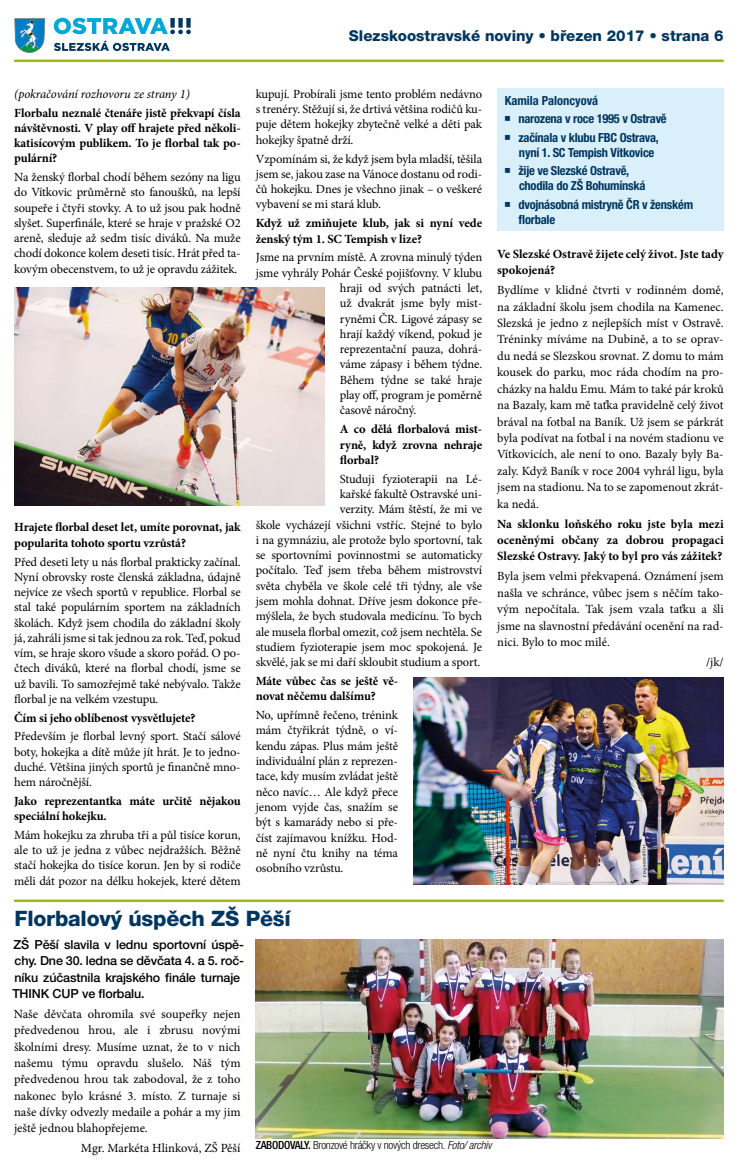
<style>
.page{position:relative;width:745px;height:1170px;background:#fff}
.page>*{position:absolute;margin:0;border:0;box-sizing:border-box;transform-origin:0 0}
.t1{font:800 21.25px "Helvetica Neue LT Pro";letter-spacing:-.01em;color:#00365f}
.t2{font:800 15px "Helvetica Neue LT Pro";color:#00365f}
.t3{font:12.5px/15.2px "Minion Pro";letter-spacing:-.01em;color:#000;text-align:justify}
.t4{font:700 12.5px/15.2px "Minion Pro";letter-spacing:-.01em;color:#000}
.t5{font:700 condensed 12.5px/15px "Helvetica Neue LT Pro";letter-spacing:-.02em;color:#00365f}
.t6{font:500 12.5px/16.4px "Helvetica Neue LT Pro";letter-spacing:-.01em;color:#000}
.t7{font:italic 12.5px "Minion Pro";letter-spacing:-.01em;color:#000}
.t8{font:700 condensed 12.5px "Helvetica Neue LT Pro";color:#00365f}
.t9{font:300 condensed 11.25px "Helvetica Neue LT Pro";letter-spacing:-.02em;color:#000}
.s1{font-weight:500}
.s2{font-style:italic}
</style>
<div class="page">
<svg style="left:14px;top:18px;width:31px;height:35px"></svg>
<svg style="left:54px;top:18px;width:137px;height:16px"></svg>
<svg style="left:54px;top:40px;width:116px;height:11px"></svg>
<hr style="left:14px;top:60px;width:709px;height:2px;background:#a0bb0f">
<div style="left:497px;top:89px;width:226px;height:142px;background:#d9eff9"></div>
<img style="left:255px;top:939px;width:468px;height:198px">
<img style="left:14px;top:288px;width:310px;height:217px">
<img style="left:413px;top:677px;width:310px;height:207px">
<hr style="left:14px;top:899px;width:709px;height:2px;background:#a0bb0f">
<p class="t2" style="left:349px;top:27px;width:376px">Slezskoostravské noviny • březen 2017 • strana 6</p>
<p class="t7" style="left:14px;top:85px;width:177px">(pokračování rozhovoru ze strany 1)</p>
<p class="t4" style="left:14px;top:105px;width:228px;text-align:justify">Florbalu neznalé čtenáře jistě překvapí čísla návštěvnosti. V play off hrajete před několi&shy;katisícovým publikem. To je florbal tak po&shy;pulární?</p>
<p class="t3" style="left:14px;top:169px;width:228px">Na ženský florbal chodí během sezóny na ligu do Vítkovic průměrně sto fanoušků, na lepší soupeře i čtyři stovky. A to už jsou pak hodně slyšet. Superfinále, které se hraje v pražské O2 areně, sleduje až sedm tisíc diváků. Na muže chodí dokonce kolem deseti tisíc. Hrát před ta&shy;kovým obecenstvem, to už je opravdu zážitek.</p>
<p class="t4" style="left:14px;top:519px;width:228px">Hrajete florbal deset let, umíte porovnat, jak popularita tohoto sportu vzrůstá?</p>
<p class="t3" style="left:14px;top:554px;width:228px">Před deseti lety u nás florbal prakticky začínal.<br>Nyní obrovsky roste členská základna, údajně nejvíce ze všech sportů v republice. Florbal se stal také populárním sportem na základních školách. Když jsem chodila do základní školy já, zahráli jsme si tak jednou za rok. Teď, pokud vím, se hraje skoro všude a skoro pořád. O po&shy;čtech diváků, které na florbal chodí, jsme se už bavili. To samozřejmě také nebývalo. Takže florbal je na velkém vzestupu.</p>
<p class="t4" style="left:14px;top:709px;width:183px">Čím si jeho oblíbenost vysvětlujete?</p>
<p class="t3" style="left:14px;top:728px;width:228px">Především je florbal levný sport. Stačí sálové boty, hokejka a dítě může jít hrát. Je to jedno&shy;duché. Většina jiných sportů je finančně mno&shy;hem náročnější.</p>
<p class="t4" style="left:14px;top:793px;width:228px">Jako reprezentantka máte určitě nějakou speciální hokejku.</p>
<p class="t3" style="left:14px;top:827px;width:228px">Mám hokejku za zhruba tři a půl tisíce korun, ale to už je jedna z vůbec nejdražších. Běžně stačí hokejka do tisíce korun. Jen by si rodiče měli dát pozor na délku hokejek, které dětem</p>
<p class="t3" style="left:255px;top:86px;width:228px">kupují. Probírali jsme tento problém nedávno s trenéry. Stěžují si, že drtivá většina rodičů ku&shy;puje dětem hokejky zbytečně velké a děti pak hokejky špatně drží.</p>
<p class="t3" style="left:255px;top:151px;width:228px">Vzpomínám si, že když jsem byla mladší, těšila jsem se, jakou zase na Vánoce dostanu od rodi&shy;čů hokejku. Dnes je všechno jinak – o veškeré vybavení se mi stará klub.</p>
<p class="t4" style="left:255px;top:215px;width:228px">Když už zmiňujete klub, jak si nyní vede ženský tým 1. SC Tempish v lize?</p>
<p class="t3" style="left:255px;top:250px;width:228px">Jsme na prvním místě. A zrovna minulý týden</p>
<p class="t3" style="left:255px;top:265px;width:228px">jsme vyhrály Pohár České pojišťovny. V klubu</p>
<p class="t3" style="left:339px;top:280px;width:144px">hraji od svých patnácti let,</p>
<p class="t3" style="left:339px;top:296px;width:144px">už dvakrát jsme byly mist-</p>
<p class="t3" style="left:339px;top:311px;width:144px">ryněmi ČR. Ligové zápasy se</p>
<p class="t3" style="left:339px;top:326px;width:144px">hrají každý víkend, pokud je</p>
<p class="t3" style="left:339px;top:341px;width:144px">reprezentační pauza, dohrá-</p>
<p class="t3" style="left:339px;top:357px;width:144px">váme zápasy i během týdne.</p>
<p class="t3" style="left:339px;top:372px;width:144px">Během týdne se také hraje</p>
<p class="t3" style="left:339px;top:387px;width:144px">play off, program je poměrně</p>
<p class="t3" style="left:339px;top:403px;width:78px">časově náročný.</p>
<p class="t4" style="left:339px;top:421px;width:144px;text-align:justify">A co dělá florbalová mist&shy;ryně, když zrovna nehraje florbal?</p>
<p class="t3" style="left:255px;top:471px;width:228px;text-align:right">Studuji fyzioterapii na Lé-<br>kařské fakultě Ostravské uni-<br>verzity. Mám štěstí, že mi ve<br>škole vycházejí všichni vstříc. Stejné to bylo i na gymnáziu, ale protože bylo sportovní, tak se sportovními povinnostmi se automaticky počítalo. Teď jsem třeba během mistrovství světa chyběla ve škole celé tři týdny, ale vše jsem mohla dohnat. Dříve jesm dokonce pře&shy;mýšlela, že bych studovala medicínu. To bych ale musela florbal omezit, což jsem nechtěla. Se studiem fyzioterapie jsem moc spokojená. Je skvělé, jak se mi daří skloubit studium a sport.</p>
<p class="t4" style="left:255px;top:673px;width:144px">Máte vůbec čas se ještě vě&shy;novat něčemu dalšímu?</p>
<p class="t3" style="left:255px;top:707px;width:144px">No, upřímně řečeno, trénink mám čtyřikrát týdně, o ví&shy;kendu zápas. Plus mám ještě individuální plán z reprezen&shy;tace, kdy musím zvládat ještě něco navíc… Ale když přece jenom vyjde čas, snažím se být s kamarády nebo si pře&shy;číst zajímavou knížku. Hod&shy;ně nyní čtu knihy na téma osobního vzrůstu.</p>
<p class="t8" style="left:504px;top:93px;width:95px">Kamila Paloncyová</p>
<p class="t5" style="left:503px;top:111px;width:164px">○ narozena v roce 1995 v Ostravě</p>
<p class="t5" style="left:518px;top:130px;width:141px;text-indent:-15px">○ začínala v klubu FBC Ostrava, nyní 1. SC Tempish Vítkovice</p>
<p class="t5" style="left:518px;top:163px;width:128px;text-indent:-15px">○ žije ve Slezské Ostravě, chodila do ZŠ Bohumínská</p>
<p class="t5" style="left:518px;top:197px;width:176px;text-indent:-15px">○ dvojnásobná mistryně ČR v ženském florbale</p>
<p class="t4" style="left:497px;top:245px;width:228px;line-height:16.4px">Ve Slezské Ostravě žijete celý život. Jste tady spokojená?</p>
<p class="t3" style="left:497px;top:282px;width:228px;line-height:16.4px">Bydlíme v klidné čtvrti v rodinném domě, na základní školu jsem chodila na Kamenec.<br>Slezská je jedno z nejlepších míst v Ostravě.<br>Tréninky míváme na Dubině, a to se oprav&shy;du nedá se Slezskou srovnat. Z domu to mám kousek do parku, moc ráda chodím na pro&shy;cházky na haldu Emu. Mám to také pár kroků na Bazaly, kam mě taťka pravidelně celý život brával na fotbal na Baník. Už jsem se párkrát byla podívat na fotbal i na novém stadionu ve Vítkovicích, ale není to ono. Bazaly byly Ba&shy;zaly. Když Baník v roce 2004 vyhrál ligu, byla jsem na stadionu. Na to se zapomenout zkrát&shy;ka nedá.</p>
<p class="t4" style="left:497px;top:515px;width:228px;line-height:16.4px;text-align:justify">Na sklonku loňského roku jste byla mezi oceněnými občany za dobrou propagaci Slezské Ostravy. Jaký to byl pro vás zážitek?</p>
<p class="t3" style="left:497px;top:568px;width:228px;line-height:16.4px">Byla jsem velmi překvapená. Oznámení jsem našla ve schránce, vůbec jsem s něčím tako&shy;vým nepočítala. Tak jsem vzala taťku a šli jsme na slavnostní předávání ocenění na rad&shy;nici. Bylo to moc milé.</p>
<p class="t3" style="left:705px;top:654px;width:19px">/jk/</p>
<h1 class="t1" style="left:15px;top:905px;width:277px">Florbalový úspěch ZŠ Pěší</h1>
<p class="t6" style="left:12px;top:936px;width:233px">ZŠ Pěší slavila v lednu sportovní úspě&shy;chy. Dne 30. ledna se děvčata 4. a 5. roč&shy;níku zúčastnila krajského finále turnaje THINK CUP ve florbalu.</p>
<p class="t3" style="left:14px;top:1005px;width:228px;line-height:16.4px">Naše děvčata ohromila své soupeřky nejen předvedenou hrou, ale i zbrusu novými školními dresy. Musíme uznat, že to v nich našemu týmu opravdu slušelo. Náš tým předvedenou hrou tak zabodoval, že z toho nakonec bylo krásné 3. místo. Z turnaje si naše dívky odvezly medaile a pohár a my jim ještě jednou blahopřejeme.</p>
<p class="t3" style="left:81px;top:1140px;width:161px">Mgr. Markéta Hlinková, ZŠ Pěší</p>
<p class="t9" style="left:255px;top:1138px;width:237px"><span class="s1">ZABODOVALY.</span> Bronzové hráčky v nových dresech. <span class="s2">Foto/ archiv</span></p>
</div>
